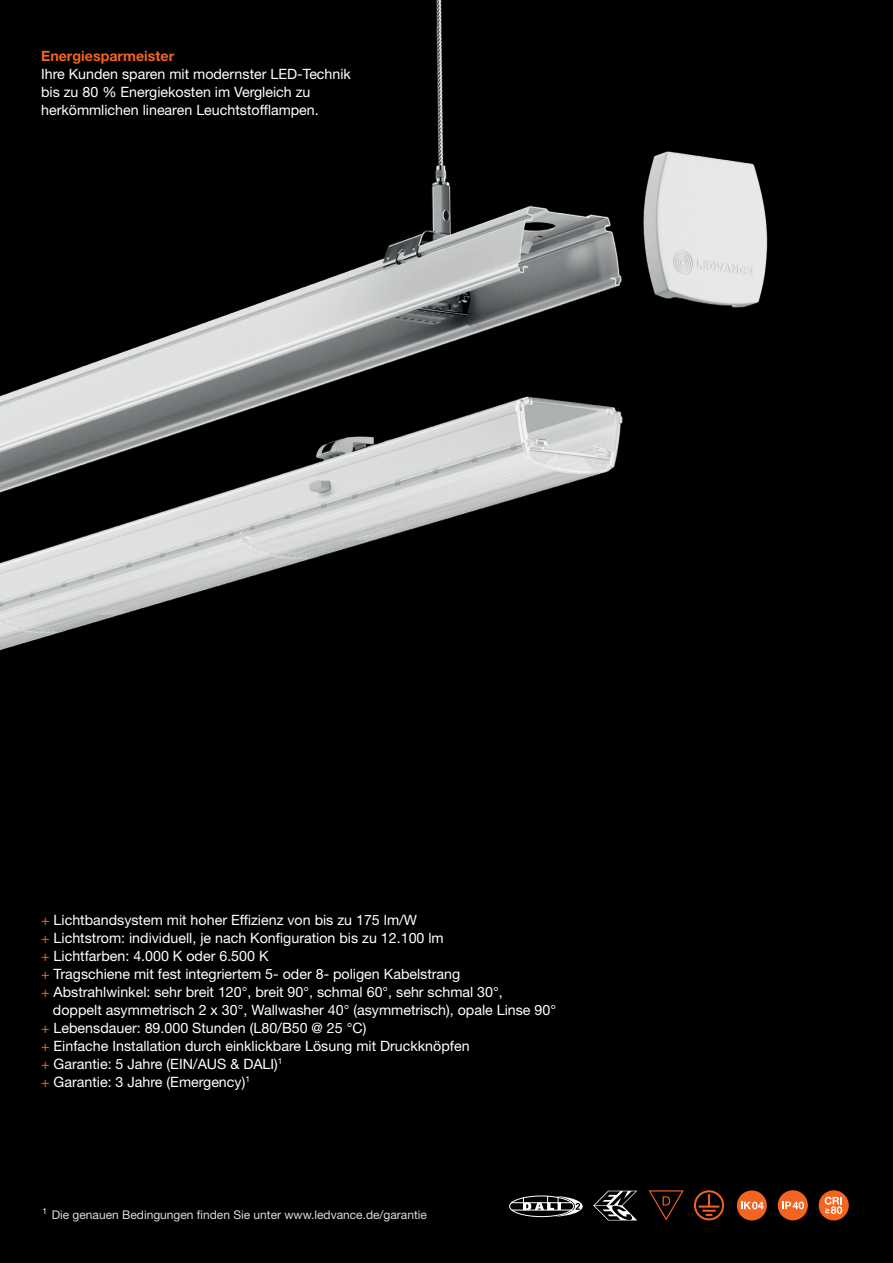
<style>
.page{position:relative;width:893px;height:1263px;background:#000}
.page>*{position:absolute;margin:0;border:0;box-sizing:border-box;transform-origin:0 0}
.Copy_Text_9_5___12{font:14.25px "Helvetica Neue LT Std";color:#fff}
.Copy_Text_9_5___12-2{font:700 14.25px "Helvetica Neue LT Std";color:#f36421}
.Lead_In_Text_14__18_5{font:12px "Helvetica Neue LT Std";color:#dcdddf}
.s1{color:#f36421}
</style>
<div class="page">
<img style="left:0;top:0;width:768px;height:651px">
<svg style="left:593px;top:1191px;width:44px;height:29px"></svg>
<div style="left:737px;top:1190px;width:30px;height:30px;background:#f36421;border-radius:50%"></div>
<svg style="left:741px;top:1202px;width:23px;height:7px"></svg>
<svg style="left:694px;top:1190px;width:30px;height:30px"></svg>
<div style="left:778px;top:1190px;width:30px;height:30px;background:#f36421;border-radius:50%"></div>
<svg style="left:782px;top:1201px;width:22px;height:8px"></svg>
<svg style="left:649px;top:1190px;width:35px;height:30px"></svg>
<div style="left:819px;top:1190px;width:30px;height:30px;background:#f36421;border-radius:50%"></div>
<svg style="left:825px;top:1197px;width:17px;height:17px"></svg>
<svg style="left:509px;top:1195px;width:74px;height:22px"></svg>
<p class="Copy_Text_9_5___12-2" style="left:41px;top:47px;width:135px">Energiesparmeister</p>
<p class="Copy_Text_9_5___12" style="left:41px;top:65px;width:311px">Ihre Kunden sparen mit modernster LED-Technik</p>
<p class="Copy_Text_9_5___12" style="left:41px;top:83px;width:271px">bis zu 80 % Energiekosten im Vergleich zu</p>
<p class="Copy_Text_9_5___12" style="left:41px;top:101px;width:279px">herkömmlichen linearen Leuchtstofflampen.</p>
<p class="Copy_Text_9_5___12" style="left:41px;top:911px;width:377px"><span class="s1">+</span> Lichtbandsystem mit hoher Effizienz von bis zu 175 lm/W</p>
<p class="Copy_Text_9_5___12" style="left:41px;top:929px;width:404px"><span class="s1">+</span> Lichtstrom: individuell, je nach Konfiguration bis zu 12.100 lm</p>
<p class="Copy_Text_9_5___12" style="left:41px;top:947px;width:229px"><span class="s1">+</span> Lichtfarben: 4.000 K oder 6.500 K</p>
<p class="Copy_Text_9_5___12" style="left:41px;top:965px;width:421px"><span class="s1">+</span> Tragschiene mit fest integriertem 5- oder 8- poligen Kabelstrang</p>
<p class="Copy_Text_9_5___12" style="left:41px;top:983px;width:463px"><span class="s1">+</span> Abstrahlwinkel: sehr breit 120°, breit 90°, schmal 60°, sehr schmal 30°,</p>
<p class="Copy_Text_9_5___12" style="left:53px;top:1001px;width:505px">doppelt asymmetrisch 2 x 30°, Wallwasher 40° (asymmetrisch), opale Linse 90°</p>
<p class="Copy_Text_9_5___12" style="left:41px;top:1019px;width:327px"><span class="s1">+</span> Lebensdauer: 89.000 Stunden (L80/B50 @ 25 °C)</p>
<p class="Copy_Text_9_5___12" style="left:41px;top:1037px;width:430px"><span class="s1">+</span> Einfache Installation durch einklickbare Lösung mit Druckknöpfen</p>
<p class="Copy_Text_9_5___12" style="left:41px;top:1055px;width:243px"><span class="s1">+</span> Garantie: 5 Jahre (EIN/AUS &amp; DALI)<sup>1</sup></p>
<p class="Copy_Text_9_5___12" style="left:41px;top:1073px;width:210px"><span class="s1">+</span> Garantie: 3 Jahre (Emergency)<sup>1</sup></p>
<p class="Lead_In_Text_14__18_5" style="left:43px;top:1207px;width:386px"><sup>1</sup> Die genauen Bedingungen finden Sie unter www.ledvance.de/garantie</p>
</div>
